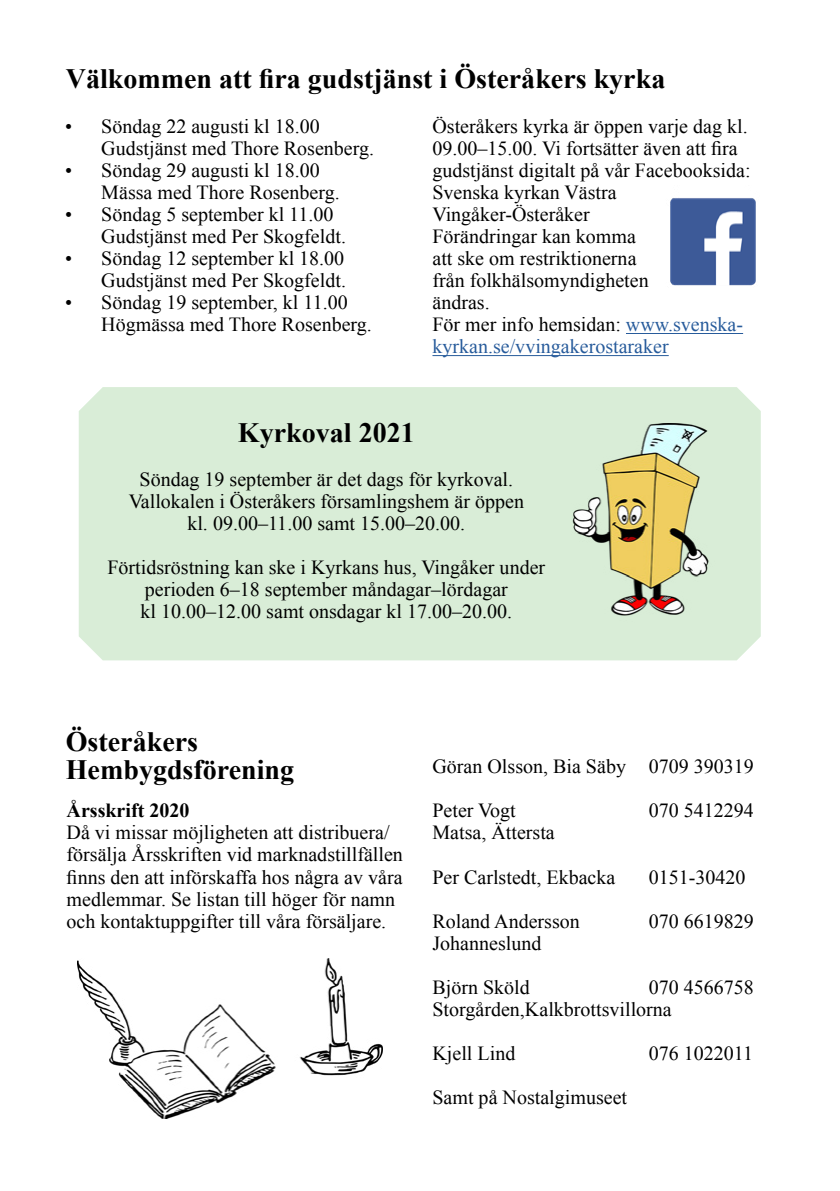
<style>
.page{position:relative;width:840px;height:1191px;background:#fff}
.page>*{position:absolute;margin:0;border:0;box-sizing:border-box;transform-origin:0 0}
.t1{font:700 28px/28px "Times New Roman";color:#000}
.t2{font:20px/22px "Times New Roman";color:#000}
.t3{font:700 20px "Times New Roman";color:#000}
.s1{color:#275b9b}
</style>
<div class="page">
<div style="left:79px;top:387px;width:681px;height:273px;background:#d9edd7"></div>
<hr style="left:625px;top:333px;width:117px;height:1px;background:#275b9b">
<hr style="left:432px;top:355px;width:236px;height:1px;background:#275b9b">
<img style="left:670px;top:198px;width:86px;height:88px">
<img style="left:562px;top:424px;width:158px;height:215px">
<img style="left:77px;top:958px;width:305px;height:160px">
<h1 class="t1" style="left:66px;top:64px;width:600px">Välkommen att fira gudstjänst i Österåkers kyrka</h1>
<p class="t2" style="left:101px;top:114px;width:274px;text-indent:-36px">• Söndag 22 augusti kl 18.00<br>Gudstjänst med Thore Rosenberg.</p>
<p class="t2" style="left:101px;top:159px;width:240px;text-indent:-36px">• Söndag 29 augusti kl 18.00<br>Mässa med Thore Rosenberg.</p>
<p class="t2" style="left:101px;top:203px;width:246px;text-indent:-36px">• Söndag 5 september kl 11.00<br>Gudstjänst med Per Skogfeldt.</p>
<p class="t2" style="left:65px;top:247px;width:282px;text-align:right">• Söndag 12 september kl 18.00<br>Gudstjänst med Per Skogfeldt.</p>
<p class="t2" style="left:101px;top:291px;width:272px;text-indent:-36px">• Söndag 19 september, kl 11.00<br>Högmässa med Thore Rosenberg.</p>
<p class="t2" style="left:432px;top:114px;width:319px">Österåkers kyrka är öppen varje dag kl.<br>09.00–15.00. Vi fortsätter även att fira gudstjänst digitalt på vår Facebooksida:<br>Svenska kyrkan Västra<br>Vingåker-Österåker<br>Förändringar kan komma<br>att ske om restriktionerna<br>från folkhälsomyndigheten<br>ändras.<br>För mer info hemsidan: <span class="s1">www.svenska&shy;kyrkan.se/vvingakerostaraker</span></p>
<h1 class="t1" style="left:238px;top:418px;width:178px">Kyrkoval 2021</h1>
<p class="t2" style="left:129px;top:468px;width:396px;text-align:center">Söndag 19 september är det dags för kyrkoval.<br>Vallokalen i Österåkers församlingshem är öppen kl. 09.00–11.00 samt 15.00–20.00.</p>
<p class="t2" style="left:107px;top:556px;width:439px;text-align:center">Förtidsröstning kan ske i Kyrkans hus, Vingåker under perioden 6–18 september måndagar–lördagar<br>kl 10.00–12.00 samt onsdagar kl 17.00–20.00.</p>
<h1 class="t1" style="left:66px;top:727px;width:230px">Österåkers<br>Hembygdsförening</h1>
<p class="t3" style="left:66px;top:796px;width:124px">Årsskrift 2020</p>
<p class="t2" style="left:66px;top:821px;width:338px">Då vi missar möjligheten att distribuera/ försälja Årsskriften vid marknadstillfällen finns den att införskaffa hos några av våra medlemmar. Se listan till höger för namn och kontaktuppgifter till våra försäljare.</p>
<p class="t2" style="left:432px;top:755px;width:323px">Göran Olsson, Bia Säby 0709 390319</p>
<p class="t2" style="left:432px;top:799px;width:85px">Peter Vogt</p>
<p class="t2" style="left:648px;top:799px;width:106px">070 5412294</p>
<p class="t2" style="left:432px;top:821px;width:124px">Matsa, Ättersta</p>
<p class="t2" style="left:432px;top:865px;width:184px">Per Carlstedt, Ekbacka</p>
<p class="t2" style="left:648px;top:865px;width:98px">0151-30420</p>
<p class="t2" style="left:432px;top:909px;width:149px">Roland Andersson</p>
<p class="t2" style="left:648px;top:909px;width:106px">070 6619829</p>
<p class="t2" style="left:432px;top:931px;width:110px">Johanneslund</p>
<p class="t2" style="left:432px;top:976px;width:99px">Björn Sköld</p>
<p class="t2" style="left:432px;top:976px;width:322px;text-indent:216px">070 4566758<br>Storgården,Kalkbrottsvillorna</p>
<p class="t2" style="left:432px;top:1042px;width:84px">Kjell Lind</p>
<p class="t2" style="left:648px;top:1042px;width:106px">076 1022011</p>
<p class="t2" style="left:432px;top:1086px;width:196px">Samt på Nostalgimuseet</p>
</div>
